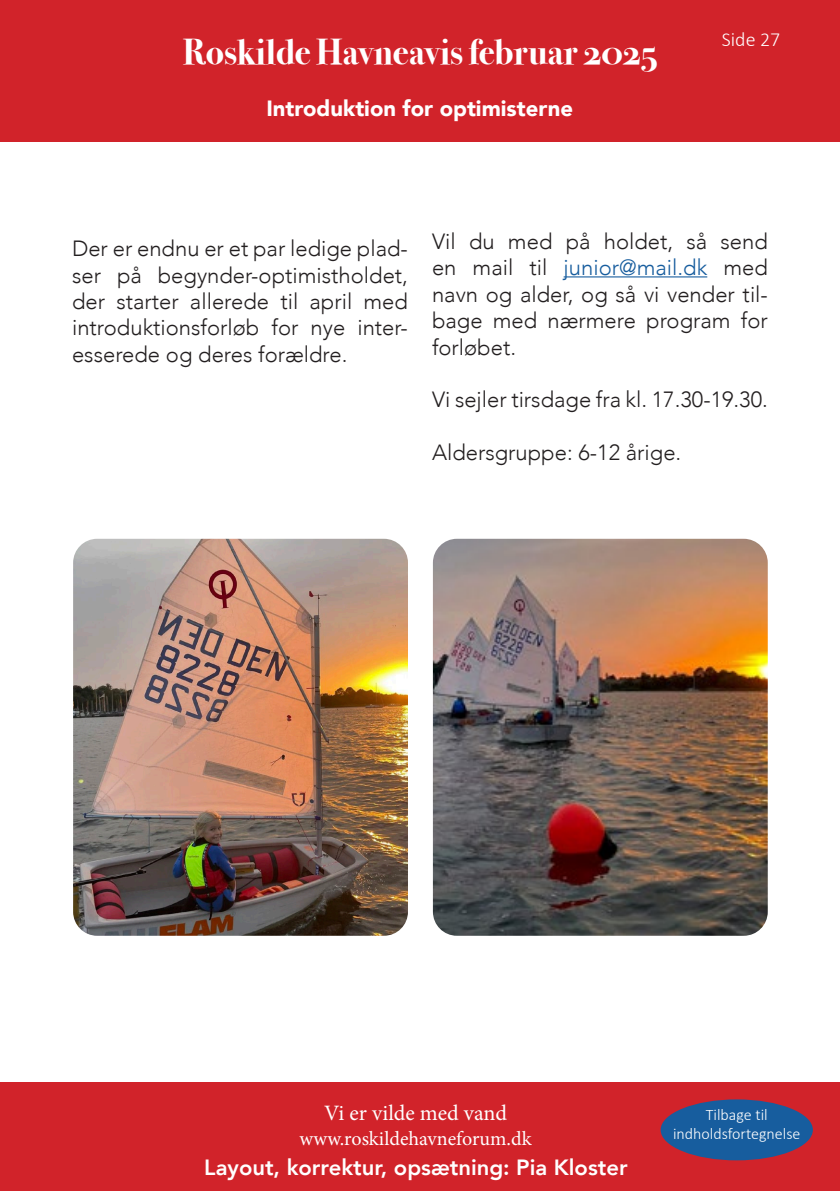
<style>
.page{position:relative;width:840px;height:1191px;background:#fff}
.page>*{position:absolute;margin:0;border:0;box-sizing:border-box;transform-origin:0 0}
.t1{font:700 36px "Bodoni Svty Two OSITCTT";color:#fff}
.t2{font:300 22px/26.4px "Avenir";color:#231f20;text-align:justify}
.t3{font:800 22px "Avenir";color:#fff}
.t4{font:900 22px "Avenir";color:#fff}
.t5{font:22px "Minion Pro";color:#fff}
.t6{font:20px "Minion Pro";color:#fff}
.t7{font:300 20px "Calibri";color:#fff}
.t8{font:300 16px/19.2px "Calibri";color:#fff;text-align:center}
.s1{color:#175d9e}
</style>
<div class="page">
<div style="left:0;top:0;width:839px;height:142px;background:#d1232a"></div>
<div style="left:0;top:1082px;width:839px;height:109px;background:#d1232a"></div>
<div style="left:660px;top:1099px;width:152px;height:61px;background:#175d9e;border-radius:50%"></div>
<img style="left:73px;top:539px;width:335px;height:396px">
<img style="left:432px;top:539px;width:335px;height:396px">
<hr style="left:563px;top:276px;width:144px;height:1px;background:#175d9e">
<h1 class="t1" style="left:183px;top:31px;width:475px">Roskilde Havneavis februar 2025</h1>
<p class="t4" style="left:266px;top:89px;width:308px">Introduktion for optimisterne</p>
<p class="t7" style="left:721px;top:27px;width:60px">Side 27</p>
<p class="t2" style="left:72px;top:235px;width:337px">Der er endnu er et par ledige plad&shy;ser på begynder-optimistholdet, der starter allerede til april med introduktionsforløb for nye inter&shy;esserede og deres forældre.</p>
<p class="t2" style="left:432px;top:228px;width:337px">Vil du med på holdet, så send en mail til <span class="s1">junior@mail.dk</span> med navn og alder, og så vi vender til&shy;bage med nærmere program for forløbet.</p>
<p class="t2" style="left:432px;top:386px;width:337px">Vi sejler tirsdage fra kl. 17.30-19.30.</p>
<p class="t2" style="left:432px;top:439px;width:251px">Aldersgruppe: 6-12 årige.</p>
<p class="t5" style="left:324px;top:1097px;width:184px">Vi er vilde med vand</p>
<p class="t6" style="left:299px;top:1125px;width:233px">www.roskildehavneforum.dk</p>
<p class="t3" style="left:204px;top:1150px;width:424px">Layout, korrektur, opsætning: Pia Kloster</p>
<p class="t8" style="left:672px;top:1104px;width:129px">Tilbage til indholdsfortegnelse</p>
</div>
